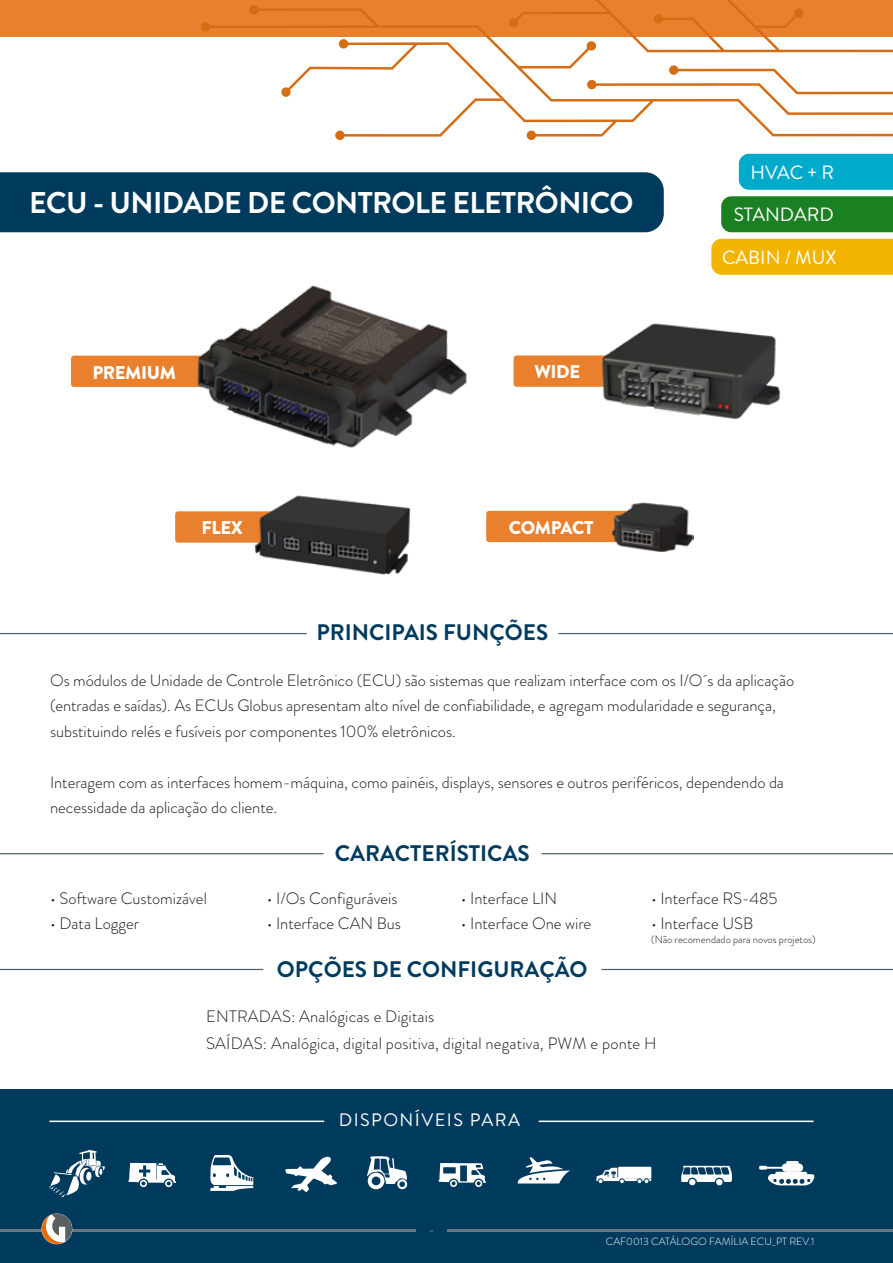
<style>
.page{position:relative;width:893px;height:1263px;background:#fff}
.page>*{position:absolute;margin:0;border:0;box-sizing:border-box;transform-origin:0 0}
.t1{font:700 30px "Brandon Grotesque";letter-spacing:-.02em;color:#fff}
.t2{font:700 22.5px "Brandon Grotesque";color:#003b5e}
.t3{font:19.2px "Brandon Grotesque";color:#fff}
.t4{font:900 18.45px "Brandon Grotesque";letter-spacing:-.02em;color:#fff}
.t5{font:18px "Brandon Grotesque";letter-spacing:.08em;color:#fff}
.t6{font:300 16.5px/25.5px "Brandon Grotesque";letter-spacing:-.005em;color:#1b1719}
.t7{font:700 12px "Brandon Grotesque";color:#6b7680}
.t8{font:300 10.5px "Brandon Grotesque";color:#fff}
.t9{font:300 10.5px "Brandon Grotesque";color:#1b1719}
</style>
<div class="page">
<div style="left:0;top:1089px;width:893px;height:174px;background:#003b5e"></div>
<hr style="left:49px;top:1120px;width:275px;height:2px;background:#fff">
<hr style="left:539px;top:1120px;width:274px;height:2px;background:#fff">
<svg style="left:681px;top:1166px;width:51px;height:20px"></svg>
<hr style="left:596px;top:1179px;width:55px;height:2px;background:#fff">
<div style="left:618px;top:1167px;width:33px;height:12px;background:#fff"></div>
<svg style="left:597px;top:1168px;width:29px;height:16px"></svg>
<svg style="left:637px;top:1178px;width:12px;height:6px"></svg>
<svg style="left:517px;top:1157px;width:53px;height:26px"></svg>
<svg style="left:367px;top:1156px;width:41px;height:33px"></svg>
<svg style="left:439px;top:1163px;width:47px;height:24px"></svg>
<svg style="left:49px;top:1150px;width:56px;height:47px"></svg>
<svg style="left:285px;top:1156px;width:52px;height:36px"></svg>
<svg style="left:210px;top:1155px;width:44px;height:36px"></svg>
<svg style="left:129px;top:1163px;width:47px;height:24px"></svg>
<svg style="left:759px;top:1161px;width:56px;height:24px"></svg>
<hr style="left:775px;top:1172px;width:32px;height:4px;background:#fff;border-radius:2px">
<div style="left:0;top:0;width:893px;height:37px;background:#e8802e"></div>
<svg style="left:201px;top:5px;width:692px;height:135px"></svg>
<svg style="left:335px;top:98px;width:168px;height:42px"></svg>
<div style="left:0;top:172px;width:664px;height:60px;background:#003b5e"></div>
<hr style="left:0;top:853px;width:324px;height:1px;background:#4a5e68">
<hr style="left:541px;top:853px;width:352px;height:1px;background:#4a5e68">
<hr style="left:0;top:969px;width:263px;height:1px;background:#4a5e68">
<hr style="left:601px;top:969px;width:292px;height:1px;background:#4a5e68">
<hr style="left:0;top:633px;width:307px;height:1px;background:#4a5e68">
<hr style="left:558px;top:633px;width:335px;height:1px;background:#4a5e68">
<div style="left:711px;top:239px;width:182px;height:36px;background:#f3b400"></div>
<div style="left:721px;top:196px;width:172px;height:36px;background:#1b8022"></div>
<div style="left:739px;top:154px;width:154px;height:36px;background:#00aaca"></div>
<hr style="left:0;top:1229px;width:415px;height:2px;background:#6b7680">
<hr style="left:448px;top:1229px;width:445px;height:2px;background:#6b7680">
<svg style="left:41px;top:1213px;width:31px;height:31px"></svg>
<svg style="left:42px;top:1214px;width:30px;height:30px"></svg>
<svg style="left:175px;top:511px;width:78px;height:32px;background:#e88333"></svg>
<img style="left:253px;top:495px;width:158px;height:80px">
<div style="left:486px;top:511px;width:125px;height:31px;background:#e8802e"></div>
<div style="left:514px;top:355px;width:85px;height:32px;background:#e8802e"></div>
<img style="left:599px;top:323px;width:181px;height:96px">
<div style="left:71px;top:356px;width:124px;height:31px;background:#e8802e"></div>
<img style="left:195px;top:285px;width:272px;height:163px">
<img style="left:611px;top:502px;width:82px;height:50px">
<h1 class="t1" style="left:29px;top:182px;width:606px">ECU - UNIDADE DE CONTROLE ELETRÔNICO</h1>
<p class="t4" style="left:92px;top:359px;width:85px">PREMIUM</p>
<p class="t4" style="left:534px;top:359px;width:47px">WIDE</p>
<p class="t4" style="left:201px;top:515px;width:43px">FLEX</p>
<p class="t4" style="left:509px;top:515px;width:86px">COMPACT</p>
<h2 class="t2" style="left:316px;top:617px;width:233px">PRINCIPAIS FUNÇÕES</h2>
<p class="t3" style="left:750px;top:159px;width:85px">HVAC + R</p>
<p class="t3" style="left:734px;top:201px;width:102px">STANDARD</p>
<p class="t3" style="left:722px;top:244px;width:116px">CABIN / MUX</p>
<p class="t6" style="left:50px;top:667px;width:745px">Os módulos de Unidade de Controle Eletrônico (ECU) são sistemas que realizam interface com os I/O´s da aplicação (entradas e saídas). As ECUs Globus apresentam alto nível de confiabilidade, e agregam modularidade e segurança, substituindo relés e fusíveis por componentes 100% eletrônicos.</p>
<p class="t6" style="left:50px;top:769px;width:735px">Interagem com as interfaces homem-máquina, como painéis, displays, sensores e outros periféricos, dependendo da necessidade da aplicação do cliente.</p>
<p class="t6" style="left:50px;top:885px;width:158px">• Software Customizável</p>
<p class="t6" style="left:50px;top:911px;width:90px">• Data Logger</p>
<h2 class="t2" style="left:335px;top:837px;width:197px">CARACTERÍSTICAS</h2>
<p class="t6" style="left:267px;top:885px;width:132px">• I/Os Configuráveis</p>
<p class="t6" style="left:267px;top:911px;width:136px">• Interface CAN Bus</p>
<p class="t6" style="left:461px;top:885px;width:98px">• Interface LIN</p>
<p class="t6" style="left:461px;top:911px;width:132px">• Interface One wire</p>
<h2 class="t2" style="left:277px;top:953px;width:312px">OPÇÕES DE CONFIGURAÇÃO</h2>
<p class="t6" style="left:651px;top:885px;width:128px">• Interface RS-485</p>
<p class="t6" style="left:651px;top:911px;width:104px">• Interface USB</p>
<p class="t9" style="left:651px;top:932px;width:166px">(Não recomendado para novos projetos)</p>
<p class="t6" style="left:206px;top:1003px;width:452px;line-height:27.2px">ENTRADAS: Analógicas e Digitais<br>SAÍDAS: Analógica, digital positiva, digital negativa, PWM e ponte H</p>
<p class="t5" style="left:339px;top:1107px;width:183px">DISPONÍVEIS PARA</p>
<p class="t7" style="left:429px;top:1222px;width:6px">-</p>
<p class="t8" style="left:606px;top:1234px;width:210px">CAF0013 CATÁLOGO FAMÍLIA ECU_PT REV.1</p>
</div>
